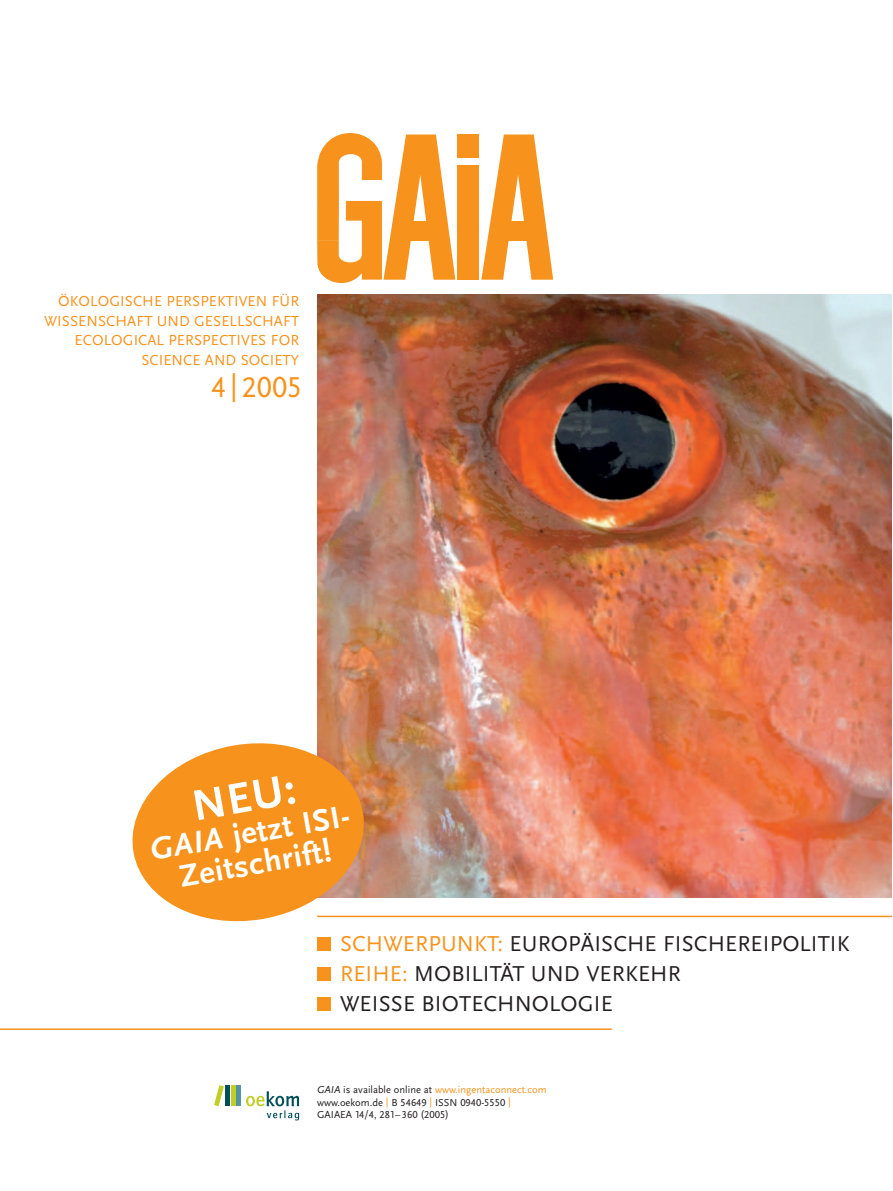
<style>
.page{position:relative;width:893px;height:1191px;background:#fff}
.page>*{position:absolute;margin:0;border:0;box-sizing:border-box;transform-origin:0 0}
.t1{font:700 45px "Scala Sans LF";color:#fff}
.t2{font:700 32.25px/31.5px "Scala Sans LF";color:#fff;text-align:center}
.t3{font:30px "Scala Sans LF";color:#f7931d}
.t4{font:22.5px/30px "Scala Sans LF";letter-spacing:.005em;color:#231f20}
.t5{font:15.15px/19.5px "Scala Sans LF";letter-spacing:.005em;color:#f7931d;text-align:right}
.t6{font:10.5px/12.6px "Scala Sans LF";color:#231f20}
.s1{font-style:italic}
.s2{color:#f7931d}
</style>
<div class="page">
<div style="left:458px;top:134px;width:21px;height:24px;background:#f7931d"></div>
<div style="left:458px;top:165px;width:21px;height:115px;background:#f7931d"></div>
<svg style="left:317px;top:133px;width:138px;height:150px"></svg>
<svg style="left:481px;top:134px;width:72px;height:146px"></svg>
<div style="left:508px;top:221px;width:19px;height:19px;background:#f7931d"></div>
<div style="left:317px;top:200px;width:22px;height:41px;background:#f7931d"></div>
<hr style="left:317px;top:915px;width:575px;height:2px;background:#f7931d">
<hr style="left:0;top:1028px;width:612px;height:2px;background:#f7931d">
<div style="left:317px;top:996px;width:14px;height:14px;background:#f7931d"></div>
<div style="left:317px;top:966px;width:14px;height:14px;background:#f7931d"></div>
<div style="left:317px;top:936px;width:14px;height:14px;background:#f7931d"></div>
<hr style="left:237px;top:1085px;width:4px;height:21px;background:#52949f">
<hr style="left:231px;top:1085px;width:4px;height:21px;background:#c1ce23">
<div style="left:225px;top:1085px;width:5px;height:21px;background:#004e59"></div>
<svg style="left:214px;top:1085px;width:10px;height:21px"></svg>
<svg style="left:246px;top:1091px;width:53px;height:29px"></svg>
<img style="left:317px;top:295px;width:575px;height:602px">
<svg style="left:132px;top:734px;width:239px;height:188px;fill:#f7931d"></svg>
<h3 class="t5" style="left:44px;top:292px;width:257px">ÖKOLOGISCHE PERSPEKTIVEN FÜR<br>WISSENSCHAFT UND GESELLSCHAFT<br>ECOLOGICAL PERSPECTIVES FOR<br>SCIENCE AND SOCIETY</h3>
<h3 class="t3" style="left:211px;top:375px;width:93px">4 | 2005</h3>
<h1 class="t1" style="left:189px;top:789px;width:106px;rotate:-10deg">NEU:</h1>
<h2 class="t2" style="left:148px;top:837px;width:204px;rotate:-10deg"><span class="s1">GAIA</span> jetzt ISI-<br>Zeitschrift!</h2>
<h3 class="t4" style="left:340px;top:929px;width:511px"><span class="s2">SCHWERPUNKT:</span> EUROPÄISCHE FISCHEREIPOLITIK<br><span class="s2">REIHE:</span> MOBILITÄT UND VERKEHR<br>WEISSE BIOTECHNOLOGIE</h3>
<p class="t6" style="left:317px;top:1084px;width:231px"><span class="s1">GAIA</span> is available online at <span class="s2">www.ingentaconnect.com </span>www.oekom.de <span class="s2">|</span> B 54649 <span class="s2">|</span> ISSN 0940-5550 <span class="s2">|<br></span>GAIAEA 14/4, 281– 360 (2005)</p>
</div>
